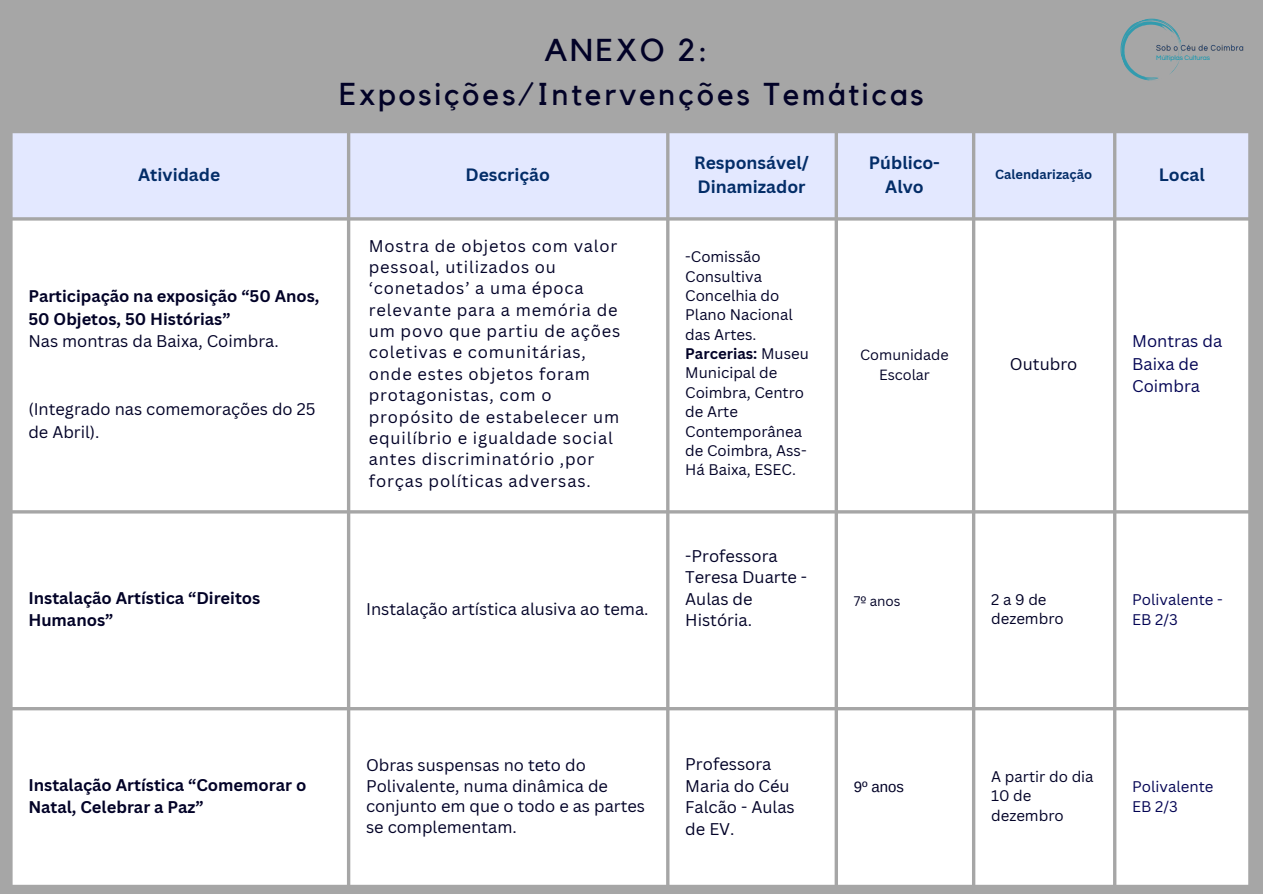
<style>
.page{position:relative;width:1263px;height:894px;background:#fff}
.page>*{position:absolute;margin:0;border:0;box-sizing:border-box;transform-origin:0 0}
.t1{font:31.5px/43.8px "Kollektif";letter-spacing:.085em;color:#020227;text-align:center}
.t2{font:700 17.4px/23.7px "Canva Sans";color:#032d68;text-align:center}
.t3{font:16.5px/21.5px "Canva Sans";color:#020227}
.t4{font:16.5px/21.3px "Canva Sans";letter-spacing:.05em;color:#020227}
.t5{font:700 16.5px/22.6px "Canva Sans";color:#020227}
.t6{font:16.5px/22.6px "Canva Sans";color:#040554}
.t7{font:15px/19.4px "Canva Sans";color:#020227}
.t8{font:15px/20.4px "Canva Sans";color:#040554}
.t9{font:15px "Arimo";color:#020227}
.t10{font:14.4px/19.4px "Canva Sans";color:#020227;text-align:center}
.t11{font:13.5px "Canva Sans";color:#020227}
.t12{font:700 12.9px "Canva Sans";color:#032d68}
.t13{font:6.75px "Questrial";color:#0097b2}
.s1{font-weight:700}
</style>
<div class="page">
<div style="left:0;top:0;width:1263px;height:893px;background:#a6a6a6"></div>
<div style="left:13px;top:133px;width:1235px;height:84px;background:#e3e8ff"></div>
<div style="left:13px;top:220px;width:1235px;height:664px;background:#fff"></div>
<img style="left:1191px;top:44px;width:53px;height:7px">
<svg style="left:1120px;top:18px;width:71px;height:63px"></svg>
<p class="t1" style="left:339px;top:30px;width:586px">ANEXO 2:<br>Exposições/Intervenções Temáticas</p>
<p class="t2" style="left:138px;top:163px;width:84px">Atividade</p>
<h1 class="t2" style="left:465px;top:163px;width:86px">Descrição</h1>
<p class="t2" style="left:694px;top:151px;width:116px">Responsável/</p>
<p class="t2" style="left:697px;top:174px;width:110px">Dinamizador</p>
<p class="t2" style="left:869px;top:151px;width:73px">Público-<br>Alvo</p>
<p class="t13" style="left:1156px;top:55px;width:55px">Múltiplas Culturas</p>
<p class="t12" style="left:995px;top:165px;width:98px">Calendarização</p>
<p class="t2" style="left:1159px;top:163px;width:47px">Local</p>
<p class="t5" style="left:28px;top:284px;width:293px">Participação na exposição “50 Anos,<br>50 Objetos, 50 Histórias”</p>
<p class="t3" style="left:28px;top:330px;width:252px">Nas montras da Baixa, Coimbra.</p>
<p class="t3" style="left:28px;top:397px;width:289px;line-height:22.6px">(Integrado nas comemorações do 25 de Abril).</p>
<p class="t4" style="left:369px;top:234px;width:253px">Mostra de objetos com valor pessoal, utilizados ou ‘conetados’ a uma época relevante para a memória de um povo que partiu de ações coletivas e comunitárias, onde estes objetos foram protagonistas, com o propósito de estabelecer um equilíbrio e igualdade social antes discriminatório ,por forças políticas adversas.</p>
<p class="t5" style="left:28px;top:585px;width:234px">Instalação Artística “Direitos<br>Humanos”</p>
<p class="t3" style="left:366px;top:598px;width:284px">Instalação artística alusiva ao tema.</p>
<p class="t7" style="left:685px;top:246px;width:109px">-Comissão<br>Consultiva<br>Concelhia do<br>Plano Nacional das Artes.</p>
<p class="t7" style="left:685px;top:343px;width:125px"><span class="s1">Parcerias:</span> Museu<br>Municipal de<br>Coimbra, Centro de Arte<br>Contemporânea de Coimbra, Ass-<br>Há Baixa, ESEC.</p>
<p class="t10" style="left:860px;top:345px;width:90px">Comunidade<br>Escolar</p>
<p class="t3" style="left:1010px;top:352px;width:69px">Outubro</p>
<p class="t6" style="left:1132px;top:329px;width:92px">Montras da<br>Baixa de<br>Coimbra</p>
<p class="t3" style="left:685px;top:544px;width:123px">-Professora<br>Teresa Duarte -<br>Aulas de<br>História.</p>
<p class="t11" style="left:854px;top:591px;width:48px">7º anos</p>
<p class="t7" style="left:991px;top:589px;width:74px">2a9de dezembro</p>
<p class="t8" style="left:1132px;top:588px;width:92px">Polivalente -<br>EB 2/3</p>
<p class="t5" style="left:28px;top:772px;width:279px">Instalação Artística “Comemorar o<br>Natal, Celebrar a Paz”</p>
<p class="t3" style="left:366px;top:754px;width:280px;line-height:20.4px">Obras suspensas no teto do<br>Polivalente, numa dinâmica de conjunto em que o todo e as partes se complementam.</p>
<p class="t3" style="left:685px;top:753px;width:111px">Professora<br>Maria do Céu<br>Falcão - Aulas de EV.</p>
<p class="t9" style="left:854px;top:778px;width:52px">9º anos</p>
<p class="t7" style="left:991px;top:766px;width:104px">A partir do dia<br>10 de dezembro</p>
<p class="t8" style="left:1132px;top:775px;width:83px">Polivalente<br>EB 2/3</p>
</div>
